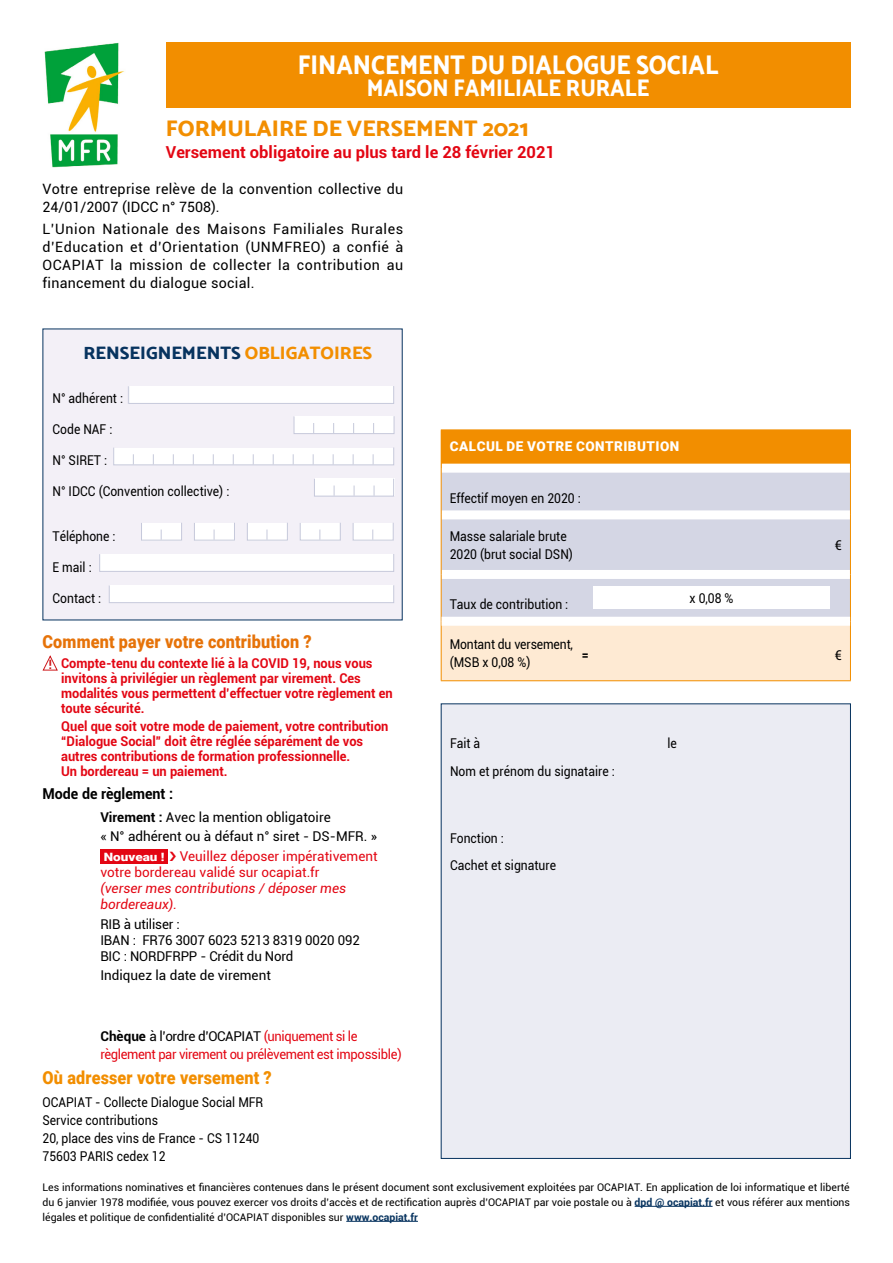
<style>
.page{position:relative;width:893px;height:1263px;background:#fff}
.page>*{position:absolute;margin:0;border:0;box-sizing:border-box;transform-origin:0 0}
.t1{font:27px "Mosk Extra Bold 800";color:#fff;scale:.89 1}
.t2{font:24px "Mosk Extra Bold 800";color:#fff;scale:.89 1}
.t3{font:22.5px "Mosk Extra Bold 800";color:#f28e00}
.t4{font:900 18px "Roboto";letter-spacing:.01em;color:#e67309;scale:.9 1}
.t5{font:18px "Mosk Extra Bold 800";color:#07335f}
.t6{font:900 18px "Roboto";letter-spacing:.01em;color:#f28e00;scale:.9 1}
.t7{font:700 16.5px "Roboto";color:#e30613}
.t8{font:700 15px "Roboto";color:#000;scale:.95 1}
.t9{font:14.25px/18px "Roboto";letter-spacing:.02em;color:#000}
.t10{font:13.5px/18px "Roboto";color:#000;scale:.9 1}
.t11{font:700 13.5px/15px "Roboto";color:#e30613;scale:.95 1}
.t12{font:13.5px/19.5px "Roboto";color:#000}
.t13{font:13.5px/18px "Roboto";letter-spacing:-.03em;color:#e30613;scale:.96 1}
.t14{font:italic 13.5px/16.2px "Roboto";color:#e30613}
.t15{font:13.5px "Roboto";color:#e30613}
.t16{font:900 13.5px "Roboto";letter-spacing:.035em;color:#fff}
.t17{font:700 13.5px "Roboto";color:#000;scale:.9 1}
.t18{font:10.5px/15px "Roboto";color:#000;text-align:justify}
.s1{color:#f28e00}
.s2{font-weight:700}
.s3{font-weight:900;font-size:11.55px;color:#fff}
.s4{color:#e30613}
.s5{font-weight:700;color:#000}
.s6{color:#000}
.s7{font-weight:700;color:#07335f}
</style>
<div class="page">
<div style="left:166px;top:43px;width:684px;height:65px;background:#f28e00"></div>
<div style="left:441px;top:430px;width:409px;height:38px;background:#f28e00"></div>
<div style="left:442px;top:473px;width:408px;height:144px;background:#d4d6e4"></div>
<div style="left:441px;top:621px;width:409px;height:60px;background:#feead3"></div>
<div style="left:442px;top:510px;width:408px;height:9px;background:#fff"></div>
<div style="left:442px;top:570px;width:408px;height:9px;background:#fff"></div>
<div style="left:442px;top:464px;width:408px;height:9px;background:#fff"></div>
<hr style="left:441px;top:429px;width:410px;height:1px;background:#f28e00">
<hr style="left:850px;top:430px;width:1px;height:38px;background:#f28e00">
<hr style="left:441px;top:468px;width:1px;height:47px;background:#f28e00">
<hr style="left:850px;top:468px;width:1px;height:47px;background:#f28e00">
<hr style="left:441px;top:515px;width:1px;height:59px;background:#f28e00">
<hr style="left:850px;top:515px;width:1px;height:59px;background:#f28e00">
<hr style="left:441px;top:574px;width:1px;height:47px;background:#f28e00">
<hr style="left:850px;top:574px;width:1px;height:47px;background:#f28e00">
<hr style="left:441px;top:621px;width:1px;height:59px;background:#f28e00">
<hr style="left:850px;top:621px;width:1px;height:59px;background:#f28e00">
<hr style="left:441px;top:680px;width:410px;height:1px;background:#f28e00">
<div style="left:442px;top:617px;width:408px;height:9px;background:#fff"></div>
<div style="left:593px;top:587px;width:237px;height:22px;background:#fff"></div>
<div style="left:441px;top:704px;width:409px;height:454px;background:#ebecf3"></div>
<img style="left:44px;top:42px;width:81px;height:125px">
<svg style="left:42px;top:655px;width:16px;height:16px"></svg>
<div style="left:100px;top:849px;width:68px;height:15px;background:#e30613"></div>
<div style="left:43px;top:329px;width:360px;height:291px;background:#f3f0f7"></div>
<div style="left:113px;top:448px;width:280px;height:16px;background:#fff"></div>
<div style="left:294px;top:416px;width:100px;height:18px;background:#fff"></div>
<div style="left:128px;top:386px;width:266px;height:18px;background:#fff"></div>
<div style="left:315px;top:478px;width:79px;height:18px;background:#fff"></div>
<div style="left:353px;top:523px;width:40px;height:17px;background:#fff"></div>
<div style="left:100px;top:554px;width:293px;height:17px;background:#fff"></div>
<div style="left:109px;top:585px;width:284px;height:18px;background:#fff"></div>
<div style="left:301px;top:523px;width:39px;height:17px;background:#fff"></div>
<div style="left:248px;top:523px;width:39px;height:17px;background:#fff"></div>
<div style="left:195px;top:523px;width:40px;height:17px;background:#fff"></div>
<div style="left:142px;top:523px;width:40px;height:17px;background:#fff"></div>
<div style="left:294px;top:416px;width:100px;height:18px;border:1px solid #c6c9db"></div>
<div style="left:113px;top:447px;width:281px;height:18px;border:1px solid #c6c9db"></div>
<div style="left:314px;top:478px;width:80px;height:18px;border:1px solid #c6c9db"></div>
<div style="left:141px;top:522px;width:41px;height:18px;border:1px solid #c6c9db"></div>
<div style="left:194px;top:522px;width:41px;height:18px;border:1px solid #c6c9db"></div>
<div style="left:247px;top:522px;width:41px;height:18px;border:1px solid #c6c9db"></div>
<div style="left:300px;top:522px;width:41px;height:18px;border:1px solid #c6c9db"></div>
<div style="left:353px;top:522px;width:41px;height:18px;border:1px solid #c6c9db"></div>
<div style="left:99px;top:554px;width:295px;height:18px;border:1px solid #c6c9db"></div>
<div style="left:109px;top:585px;width:285px;height:18px;border:1px solid #c6c9db"></div>
<div style="left:128px;top:386px;width:266px;height:18px;border:1px solid #c6c9db"></div>
<hr style="left:635px;top:1206px;width:78px;height:1px;background:#07335f">
<hr style="left:346px;top:1221px;width:72px;height:1px;background:#07335f">
<h1 class="t1" style="left:298px;top:48px;width:474px">FINANCEMENT DU DIALOGUE SOCIAL</h1>
<h2 class="t2" style="left:367px;top:73px;width:319px">MAISON FAMILIALE RURALE</h2>
<h3 class="t3" style="left:166px;top:114px;width:364px">FORMULAIRE DE VERSEMENT 2021</h3>
<h3 class="t7" style="left:166px;top:141px;width:391px">Versement obligatoire au plus tard le 28 février 2021</h3>
<h3 class="t9" style="left:43px;top:179px;width:362px">Votre entreprise relève de la convention collective du<br>24/01/2007 (IDCC n° 7508).</h3>
<h3 class="t9" style="left:43px;top:220px;width:362px;text-align:justify">L’Union Nationale des Maisons Familiales Rurales d’Education et d’Orientation (UNMFREO) a confié à OCAPIAT la mission de collecter la contribution au financement du dialogue social.</h3>
<h3 class="t5" style="left:84px;top:341px;width:290px">RENSEIGNEMENTS <span class="s1">OBLIGATOIRES</span></h3>
<p class="t10" style="left:53px;top:388px;width:80px">N° adhérent :</p>
<p class="t10" style="left:53px;top:420px;width:68px">Code NAF :</p>
<p class="t10" style="left:53px;top:451px;width:62px">N° SIRET :</p>
<p class="t10" style="left:53px;top:482px;width:198px">N° IDCC (Convention collective) :</p>
<p class="t10" style="left:53px;top:526px;width:72px">Téléphone :</p>
<p class="t10" style="left:53px;top:557px;width:45px">E mail :</p>
<p class="t10" style="left:53px;top:589px;width:56px">Contact :</p>
<h3 class="t4" style="left:43px;top:629px;width:301px">Comment payer votre contribution ?</h3>
<p class="t11" style="left:61px;top:655px;width:351px;text-indent:-12px"><sub>!</sub> Compte-tenu du contexte lié à la COVID 19, nous vous invitons à privilégier un règlement par virement. Ces modalités vous permettent d’effectuer votre règlement en toute sécurité.</p>
<p class="t11" style="left:61px;top:718px;width:346px">Quel que soit votre mode de paiement, votre contribution “Dialogue Social” doit être réglée séparément de vos autres contributions de formation professionnelle.<br>Un bordereau = un paiement.</p>
<h3 class="t8" style="left:43px;top:783px;width:139px">Mode de règlement :</h3>
<p class="t12" style="left:100px;top:806px;width:279px"><span class="s2">Virement :</span> Avec la mention obligatoire<br>« N° adhérent ou à défaut n° siret - DS-MFR. »<br><span class="s3">Nouveau !</span> <span class="s4">Veuillez déposer impérativement</span></p>
<p class="t15" style="left:100px;top:862px;width:221px">votre bordereau validé sur ocapiat.fr</p>
<p class="t14" style="left:100px;top:880px;width:247px">(verser mes contributions / déposer mes bordereaux).</p>
<p class="t12" style="left:100px;top:915px;width:261px;line-height:16.2px">RIB à utiliser :<br>IBAN : FR76 3007 6023 5213 8319 0020 092<br>BIC : NORDFRPP - Crédit du Nord</p>
<p class="t12" style="left:100px;top:965px;width:172px">Indiquez la date de virement</p>
<p class="t13" style="left:100px;top:1026px;width:315px"><span class="s5">Chèque</span> <span class="s6">à l’ordre d’OCAPIAT</span> (uniquement si le règlement par virement ou prélèvement est impossible)</p>
<h3 class="t6" style="left:43px;top:1065px;width:256px">Où adresser votre versement ?</h3>
<p class="t10" style="left:43px;top:1092px;width:247px">OCAPIAT - Collecte Dialogue Social MFR<br>Service contributions<br>20, place des vins de France - CS 11240<br>75603 PARIS cedex 12</p>
<p class="t16" style="left:450px;top:437px;width:231px">CALCUL DE VOTRE CONTRIBUTION</p>
<p class="t10" style="left:450px;top:488px;width:147px">Effectif moyen en 2020 :</p>
<p class="t10" style="left:450px;top:526px;width:138px">Masse salariale brute<br>2020 (brut social DSN)</p>
<p class="t12" style="left:835px;top:535px;width:9px">€</p>
<p class="t10" style="left:450px;top:595px;width:133px">Taux de contribution :</p>
<p class="t10" style="left:689px;top:589px;width:50px">x 0,08 %</p>
<p class="t10" style="left:450px;top:635px;width:139px">Montant du versement, (MSB x 0,08 %)</p>
<p class="t17" style="left:582px;top:645px;width:9px">=</p>
<p class="t12" style="left:835px;top:645px;width:9px">€</p>
<p class="t10" style="left:450px;top:733px;width:35px">Fait à</p>
<p class="t10" style="left:667px;top:733px;width:12px">le</p>
<p class="t10" style="left:450px;top:761px;width:185px">Nom et prénom du signataire :</p>
<p class="t10" style="left:450px;top:824px;width:119px;line-height:27px">Fonction :<br>Cachet et signature</p>
<p class="t18" style="left:43px;top:1179px;width:809px">Les informations nominatives et financières contenues dans le présent document sont exclusivement exploitées par OCAPIAT. En application de loi informatique et liberté du 6 janvier 1978 modifiée, vous pouvez exercer vos droits d’accès et de rectification auprès d’OCAPIAT par voie postale ou à <span class="s7">dpd @ ocapiat.fr</span> et vous référer aux mentions légales et politique de confidentialité d’OCAPIAT disponibles sur <span class="s7">www.ocapiat.fr</span></p>
</div>
